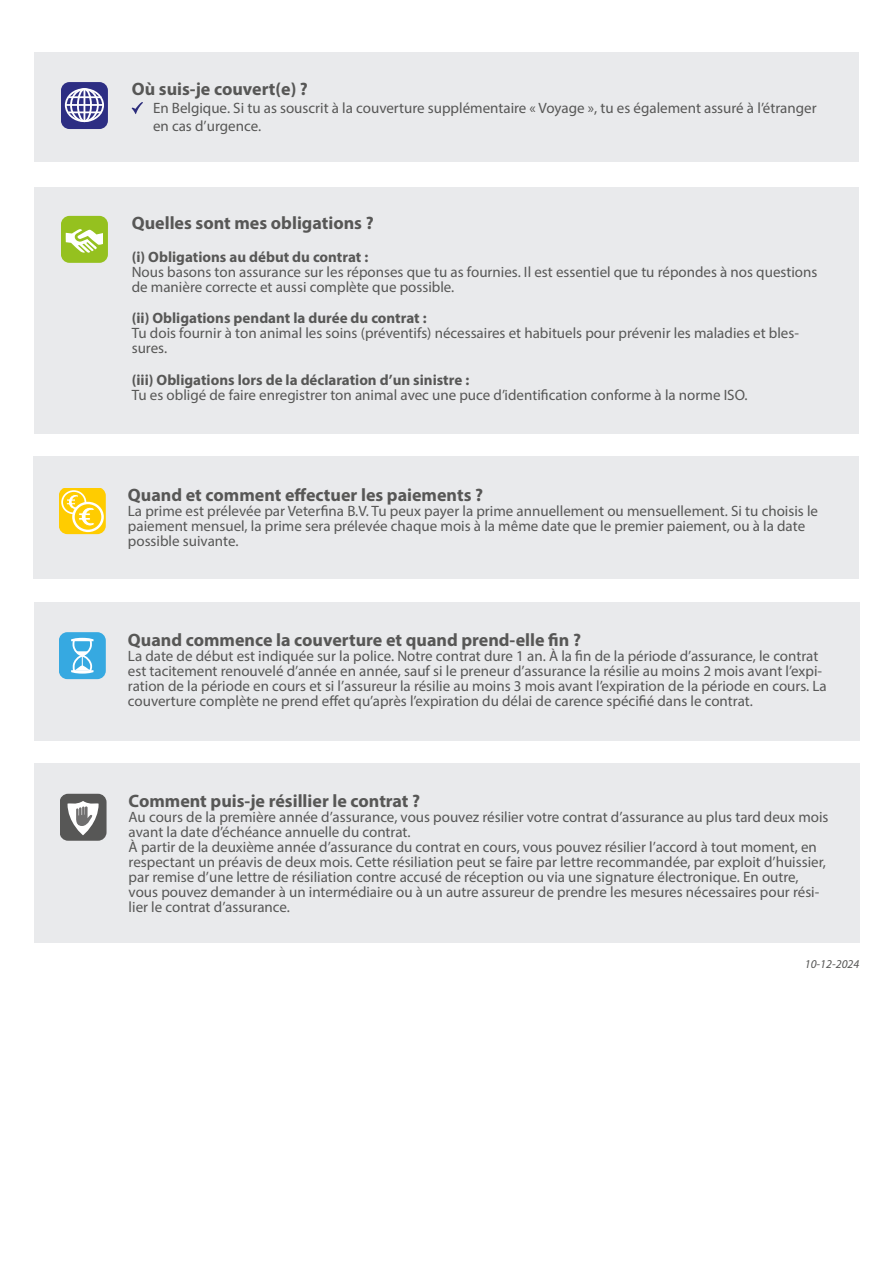
<style>
.page{position:relative;width:893px;height:1263px;background:#fff}
.page>*{position:absolute;margin:0;border:0;box-sizing:border-box;transform-origin:0 0}
.t1{font:700 18px "Myriad Pro";color:#575756}
.t2{font:15px/15px "Myriad Pro";color:#575756}
.t3{font:700 15px "Myriad Pro";color:#575756}
.t4{font:italic 12px "Myriad Pro";color:#575756}
</style>
<div class="page">
<div style="left:34px;top:457px;width:825px;height:122px;background:#e9eaec"></div>
<svg style="left:59px;top:488px;width:47px;height:46px;background:#fed73e"></svg>
<div style="left:34px;top:602px;width:825px;height:138px;background:#e9eaec"></div>
<svg style="left:59px;top:632px;width:47px;height:47px;background:#5ab7e5"></svg>
<div style="left:34px;top:763px;width:826px;height:180px;background:#e9eaec"></div>
<svg style="left:60px;top:794px;width:47px;height:47px;background:#838383"></svg>
<div style="left:34px;top:187px;width:825px;height:247px;background:#e9eaec"></div>
<div style="left:34px;top:53px;width:825px;height:109px;background:#e9eaec"></div>
<svg style="left:61px;top:216px;width:47px;height:47px;background:#adcf53"></svg>
<svg style="left:61px;top:82px;width:47px;height:47px;background:#4a4b94"></svg>
<div style="left:65px;top:88px;width:39px;height:34px;border:2px solid #fff;border-radius:50%"></div>
<div style="left:70px;top:88px;width:29px;height:34px;border:2px solid #fff;border-radius:50%"></div>
<div style="left:77px;top:88px;width:15px;height:34px;border:2px solid #fff;border-radius:50%"></div>
<hr style="left:84px;top:89px;width:1px;height:33px;background:#fff">
<hr style="left:68px;top:96px;width:33px;height:2px;background:#fff">
<hr style="left:68px;top:111px;width:33px;height:2px;background:#fff">
<hr style="left:66px;top:104px;width:37px;height:2px;background:#fff">
<svg style="left:132px;top:102px;width:11px;height:12px"></svg>
<p class="t1" style="left:132px;top:77px;width:178px">Où suis-je couvert(e) ?</p>
<p class="t2" style="left:153px;top:99px;width:665px;line-height:18px">En Belgique. Si tu as souscrit à la couverture supplémentaire « Voyage », tu es également assuré à l’étranger en cas d’urgence.</p>
<p class="t1" style="left:132px;top:211px;width:244px">Quelles sont mes obligations ?</p>
<p class="t3" style="left:132px;top:247px;width:238px">(i) Obligations au début du contrat :</p>
<p class="t2" style="left:132px;top:264px;width:687px">Nous basons ton assurance sur les réponses que tu as fournies. Il est essentiel que tu répondes à nos questions de manière correcte et aussi complète que possible.</p>
<p class="t3" style="left:132px;top:308px;width:296px">(ii) Obligations pendant la durée du contrat :</p>
<p class="t2" style="left:132px;top:325px;width:669px">Tu dois fournir à ton animal les soins (préventifs) nécessaires et habituels pour prévenir les maladies et bles&shy;sures.</p>
<p class="t3" style="left:132px;top:370px;width:339px">(iii) Obligations lors de la déclaration d’un sinistre :</p>
<p class="t2" style="left:132px;top:387px;width:617px">Tu es obligé de faire enregistrer ton animal avec une puce d’identification conforme à la norme ISO.</p>
<p class="t1" style="left:128px;top:483px;width:357px">Quand et comment effectuer les paiements ?</p>
<p class="t2" style="left:128px;top:503px;width:692px">La prime est prélevée par Veterfina B.V. Tu peux payer la prime annuellement ou mensuellement. Si tu choisis le paiement mensuel, la prime sera prélevée chaque mois à la même date que le premier paiement, ou à la date possible suivante.</p>
<p class="t1" style="left:128px;top:629px;width:455px">Quand commence la couverture et quand prend-elle fin ?</p>
<p class="t2" style="left:128px;top:649px;width:700px">La date de début est indiquée sur la police. Notre contrat dure 1 an. À la fin de la période d’assurance, le contrat est tacitement renouvelé d’année en année, sauf si le preneur d’assurance la résilie au moins 2 mois avant l’expi&shy;ration de la période en cours et si l’assureur la résilie au moins 3 mois avant l’expiration de la période en cours. La couverture complète ne prend effet qu’après l’expiration du délai de carence spécifié dans le contrat.</p>
<p class="t1" style="left:129px;top:789px;width:293px">Comment puis-je résillier le contrat ?</p>
<p class="t2" style="left:129px;top:809px;width:701px">Au cours de la première année d’assurance, vous pouvez résilier votre contrat d’assurance au plus tard deux mois avant la date d’échéance annuelle du contrat.<br>À partir de la deuxième année d’assurance du contrat en cours, vous pouvez résilier l’accord à tout moment, en respectant un préavis de deux mois. Cette résiliation peut se faire par lettre recommandée, par exploit d’huissier, par remise d’une lettre de résiliation contre accusé de réception ou via une signature électronique. En outre, vous pouvez demander à un intermédiaire ou à un autre assureur de prendre les mesures nécessaires pour rési&shy;lier le contrat d’assurance.</p>
<p class="t4" style="left:805px;top:956px;width:56px">10-12-2024</p>
</div>
